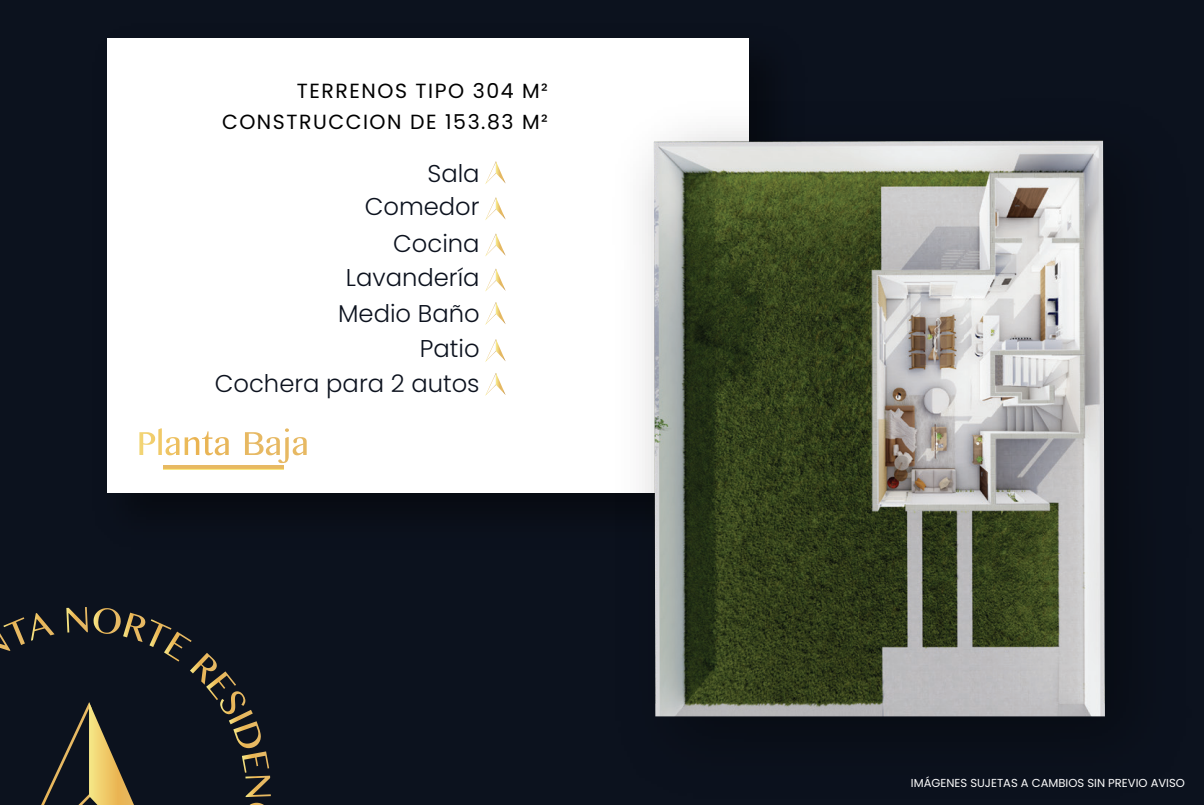
<style>
.page{position:relative;width:1204px;height:805px;background:#fff}
.page>*{position:absolute;margin:0;border:0;box-sizing:border-box;transform-origin:0 0}
.t1{font:300 24.3px/35.1px "Poppins";color:#0c121e;text-align:right}
.t2{font:20.4px "Poppins";letter-spacing:.075em;color:#000}
.t3{font:11.7px "Poppins";color:#fff}
</style>
<div class="page">
<div style="left:0;top:0;width:1203px;height:804px;background:#0c121e"></div>
<div style="left:107px;top:38px;width:641px;height:454px;background:#fff"></div>
<img style="left:591px;top:78px;width:514px;height:639px">
<img style="left:654px;top:140px;width:450px;height:576px">
<svg style="left:139px;top:428px;width:40px;height:27px"></svg>
<svg style="left:185px;top:431px;width:44px;height:24px"></svg>
<svg style="left:245px;top:428px;width:62px;height:35px"></svg>
<hr style="left:164px;top:465px;width:120px;height:4px;background:#e7b963">
<svg style="left:0;top:617px;width:25px;height:33px"></svg>
<svg style="left:31px;top:607px;width:240px;height:197px"></svg>
<svg style="left:485px;top:161px;width:20px;height:23px"></svg>
<svg style="left:485px;top:197px;width:20px;height:23px"></svg>
<svg style="left:485px;top:233px;width:20px;height:23px"></svg>
<svg style="left:485px;top:268px;width:20px;height:23px"></svg>
<svg style="left:485px;top:302px;width:20px;height:23px"></svg>
<svg style="left:485px;top:339px;width:20px;height:23px"></svg>
<svg style="left:485px;top:373px;width:20px;height:23px"></svg>
<p class="t2" style="left:297px;top:79px;width:253px">TERRENOS TIPO 304 M²</p>
<p class="t2" style="left:222px;top:110px;width:327px">CONSTRUCCION DE 153.83 M²</p>
<p class="t1" style="left:365px;top:157px;width:116px;line-height:33px">Sala<br>Comedor</p>
<p class="t1" style="left:215px;top:226px;width:266px">Cocina<br>Lavandería<br>Medio Baño<br>Patio<br>Cochera para 2 autos</p>
<p class="t3" style="left:910px;top:775px;width:275px">IMÁGENES SUJETAS A CAMBIOS SIN PREVIO AVISO</p>
</div>
